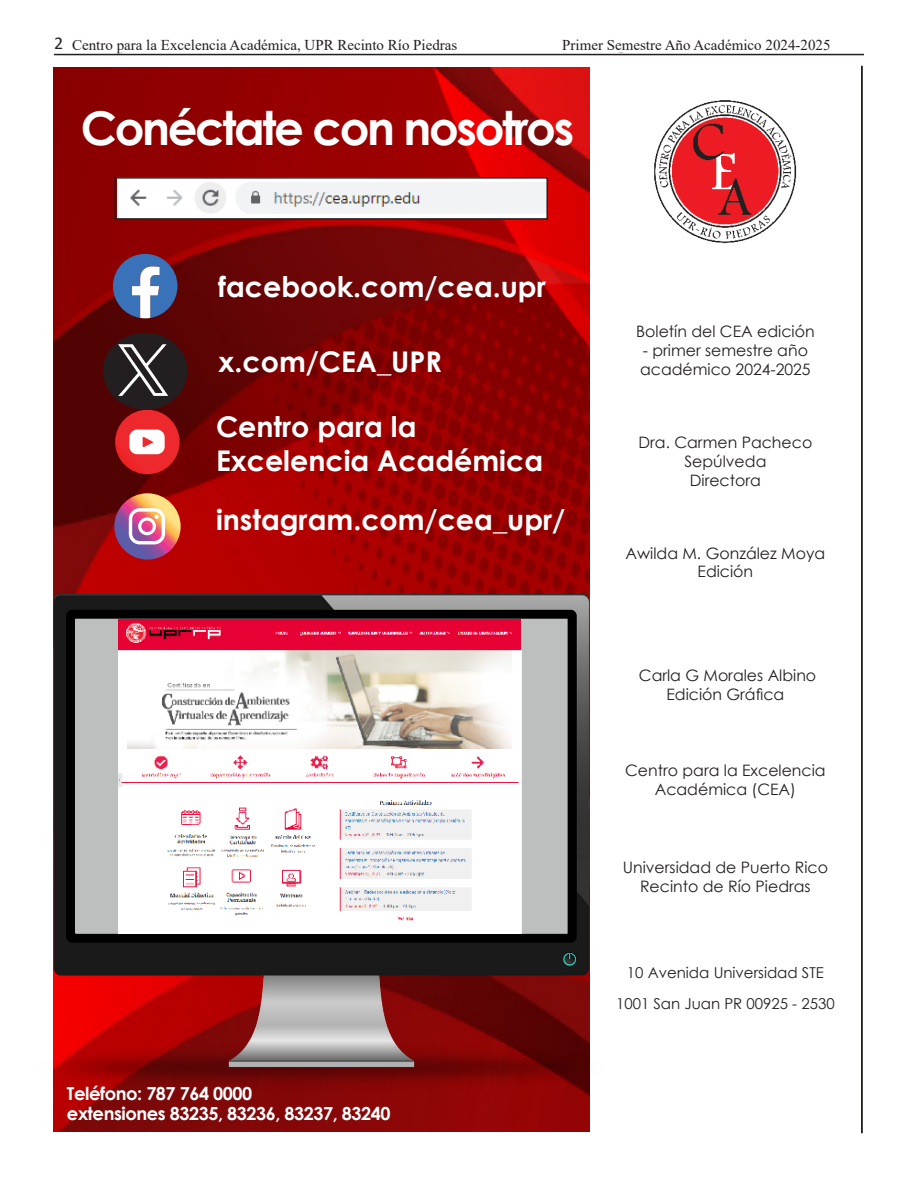
<style>
.page{position:relative;width:918px;height:1188px;background:#fff}
.page>*{position:absolute;margin:0;border:0;box-sizing:border-box;transform-origin:0 0}
.Facultad{font:700 46.5px "Century Gothic";letter-spacing:-.05em;color:#fff}
.Facultad-2{font:700 28.5px/34.2px "Century Gothic";color:#fff}
.Facultad-3{font:700 18px "Century Gothic";letter-spacing:-.025em;color:#fff}
.Facultad-4{font:15.75px/18.9px "Century Gothic";color:#231f20;text-align:center}
.Facultad-5{font:15px "Times New Roman";color:#231f20}
.Facultad-6{font:15px/31.5px "Century Gothic";color:#231f20;text-align:center}
.t1{font:13.5px "Calibri";color:#231f20}
.s1{font-size:18px}
</style>
<div class="page">
<hr style="left:54px;top:54px;width:810px;height:1px;background:#231f20">
<img style="left:54px;top:68px;width:535px;height:1063px">
<img style="left:654px;top:100px;width:143px;height:144px">
<img style="left:117px;top:180px;width:428px;height:37px">
<div style="left:114px;top:177px;width:434px;height:43px;border:2px solid #231f20"></div>
<img style="left:114px;top:493px;width:67px;height:67px;border-radius:33px">
<svg style="left:129px;top:508px;width:36px;height:36px"></svg>
<div style="left:115px;top:410px;width:65px;height:64px;background:#ee292e;border-radius:32px"></div>
<svg style="left:129px;top:430px;width:36px;height:24px"></svg>
<svg style="left:113px;top:254px;width:64px;height:64px"></svg>
<img style="left:53px;top:594px;width:537px;height:497px">
<div style="left:75px;top:619px;width:492px;height:314px;background:#bdbfbf"></div>
<img style="left:118px;top:619px;width:403px;height:314px">
<hr style="left:861px;top:66px;width:2px;height:1067px;background:#231f20">
<img style="left:106px;top:331px;width:81px;height:81px">
<p class="t1" style="left:54px;top:36px;width:364px"><span class="s1">2</span> Centro para la Excelencia Académica, UPR Recinto Río Piedras</p>
<p class="t1" style="left:605px;top:36px;width:260px">Segundo Semestre Año Académico 2023 - 2024</p>
<p class="Facultad-5" style="left:72px;top:34px;width:387px">Centro para la Excelencia Académica, UPR Recinto Río Piedras</p>
<p class="Facultad-5" style="left:562px;top:34px;width:270px">Primer Semestre Año Académico 2024-2025</p>
<p class="Facultad" style="left:81px;top:93px;width:495px">Conéctate con nosotros</p>
<p class="Facultad-2" style="left:218px;top:268px;width:329px">facebook.com/cea.upr</p>
<p class="Facultad-2" style="left:219px;top:343px;width:225px">x.com/CEA_UPR</p>
<p class="Facultad-2" style="left:216px;top:408px;width:329px">Centro para la<br>Excelencia Académica</p>
<p class="Facultad-2" style="left:216px;top:502px;width:351px">instagram.com/cea_upr/</p>
<p class="Facultad-3" style="left:67px;top:1080px;width:187px">Teléfono: 787 764 0000</p>
<p class="Facultad-3" style="left:67px;top:1099px;width:325px">extensiones 83235, 83236, 83237, 83240</p>
<p class="Facultad-4" style="left:636px;top:322px;width:180px">Boletín del CEA edición</p>
<p class="Facultad-4" style="left:640px;top:341px;width:172px;text-align:left">- primer semestre año académico 2024-2025</p>
<p class="Facultad-4" style="left:638px;top:432px;width:175px">Dra. Carmen Pacheco<br>Sepúlveda<br>Directora</p>
<p class="Facultad-4" style="left:626px;top:543px;width:201px">Awilda M. González Moya<br>Edición</p>
<p class="Facultad-4" style="left:639px;top:666px;width:179px">Carla G Morales Albino<br>Edición Gráfica</p>
<p class="Facultad-4" style="left:625px;top:761px;width:202px">Centro para la Excelencia<br>Académica (CEA)</p>
<p class="Facultad-4" style="left:623px;top:858px;width:207px">Universidad de Puerto Rico<br>Recinto de Río Piedras</p>
<p class="Facultad-6" style="left:616px;top:956px;width:220px">10 Avenida Universidad STE<br>1001 San Juan PR 00925 - 2530</p>
</div>
